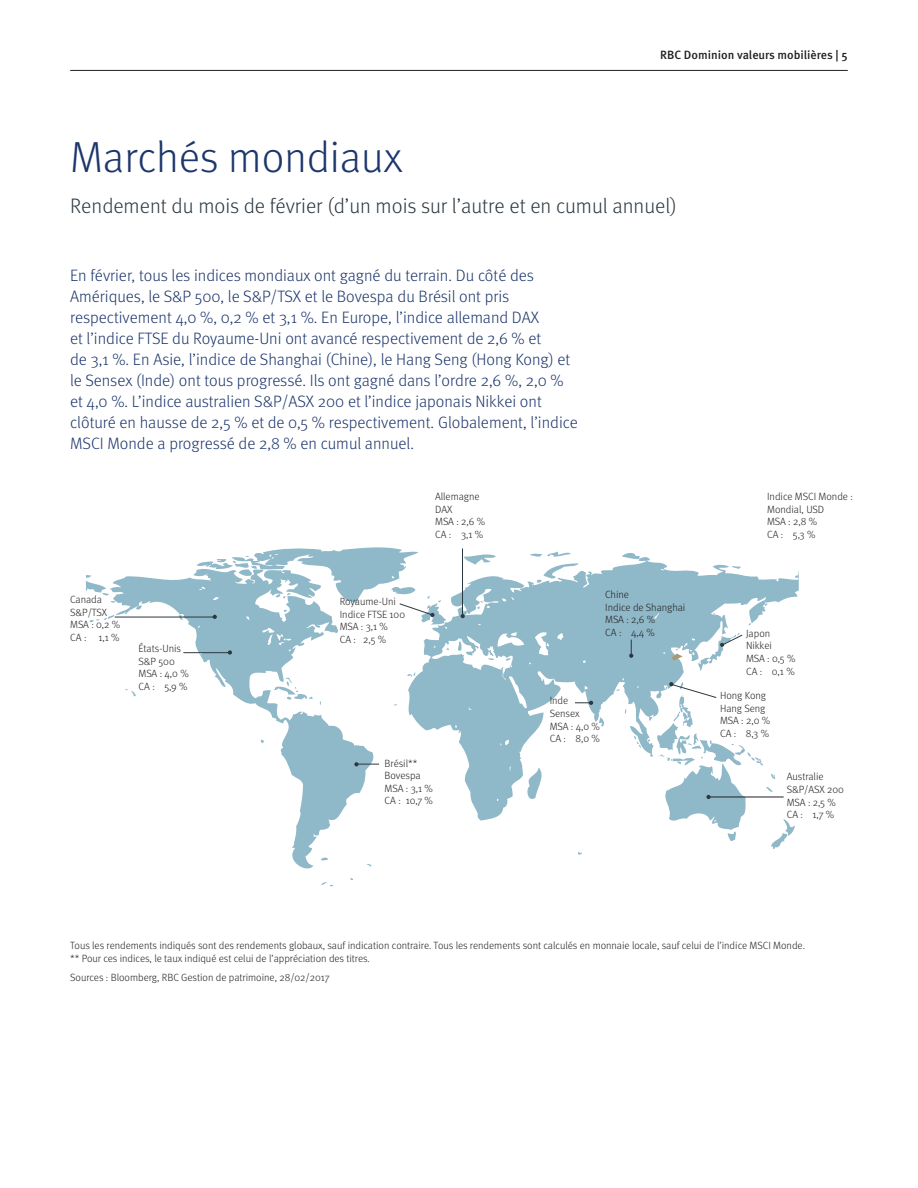
<style>
.page{position:relative;width:918px;height:1188px;background:#fff}
.page>*{position:absolute;margin:0;border:0;box-sizing:border-box;transform-origin:0 0}
.t1{font:300 43.5px "Meta OT";color:#1d366c}
.t2{font:300 21px "Meta OT";color:#2c3840}
.t3{font:300 16.5px/21px "Meta OT";color:#1d366c}
.t4{font:500 12px "Meta OT";color:#231f20}
.t5{font:300 10.5px/12.6px "Meta OT";color:#231f20}
</style>
<div class="page">
<hr style="left:70px;top:70px;width:778px;height:1px;background:#231f20">
<svg style="left:86px;top:547px;width:713px;height:339px"></svg>
<svg style="left:672px;top:654px;width:11px;height:6px"></svg>
<svg style="left:213px;top:615px;width:4px;height:4px"></svg>
<svg style="left:228px;top:650px;width:4px;height:5px"></svg>
<hr style="left:115px;top:617px;width:100px;height:1px;background:#2c3840">
<hr style="left:462px;top:549px;width:1px;height:67px;background:#2c3840">
<svg style="left:354px;top:762px;width:25px;height:4px"></svg>
<hr style="left:709px;top:797px;width:75px;height:1px;background:#231f20">
<hr style="left:183px;top:652px;width:46px;height:1px;background:#2c3840">
<svg style="left:399px;top:603px;width:36px;height:14px"></svg>
<svg style="left:460px;top:614px;width:5px;height:4px"></svg>
<svg style="left:629px;top:640px;width:5px;height:18px"></svg>
<svg style="left:575px;top:701px;width:18px;height:4px"></svg>
<svg style="left:706px;top:795px;width:5px;height:4px"></svg>
<svg style="left:669px;top:682px;width:48px;height:16px"></svg>
<svg style="left:720px;top:635px;width:23px;height:12px"></svg>
<p class="t4" style="left:660px;top:47px;width:189px">RBC Dominion valeurs mobilières | 5</p>
<h1 class="t1" style="left:70px;top:132px;width:334px">Marchés mondiaux</h1>
<h2 class="t2" style="left:70px;top:193px;width:608px">Rendement du mois de février (d’un mois sur l’autre et en cumul annuel)</h2>
<p class="t3" style="left:70px;top:265px;width:509px">En février, tous les indices mondiaux ont gagné du terrain. Du côté des Amériques, le S&amp;P 500, le S&amp;P/TSX et le Bovespa du Brésil ont pris respectivement 4,0 %, 0,2 % et 3,1 %. En Europe, l’indice allemand DAX<br>et l’indice FTSE du Royaume-Uni ont avancé respectivement de 2,6 % et<br>de 3,1 %. En Asie, l’indice de Shanghai (Chine), le Hang Seng (Hong Kong) et le Sensex (Inde) ont tous progressé. Ils ont gagné dans l’ordre 2,6 %, 2,0 % et 4,0 %. L’indice australien S&amp;P/ASX 200 et l’indice japonais Nikkei ont clôturé en hausse de 2,5 % et de 0,5 % respectivement. Globalement, l’indice MSCI Monde a progressé de 2,8 % en cumul annuel.</p>
<p class="t5" style="left:70px;top:593px;width:52px">Canada<br>S&amp;P/TSX<br>MSA : 0,2 %<br>CA : 1,1 %</p>
<p class="t5" style="left:139px;top:643px;width:52px">États-Unis<br>S&amp;P 500<br>MSA : 4,0 %<br>CA : 5,9 %</p>
<p class="t5" style="left:340px;top:595px;width:67px">Royaume-Uni<br>Indice FTSE 100<br>MSA : 3,1 %<br>CA : 2,5 %</p>
<p class="t5" style="left:435px;top:491px;width:51px">Allemagne<br>DAX<br>MSA : 2,6 %<br>CA : 3,1 %</p>
<p class="t5" style="left:385px;top:757px;width:50px">Brésil**<br>Bovespa<br>MSA : 3,1 %<br>CA : 10,7 %</p>
<p class="t5" style="left:605px;top:589px;width:82px">Chine<br>Indice de Shanghai<br>MSA : 2,6 %<br>CA : 4,4 %</p>
<p class="t5" style="left:550px;top:695px;width:52px">Inde<br>Sensex<br>MSA : 4,0 %<br>CA : 8,0 %</p>
<p class="t5" style="left:767px;top:491px;width:87px">Indice MSCI Monde :<br>Mondial, USD<br>MSA : 2,8 %<br>CA : 5,3 %</p>
<p class="t5" style="left:746px;top:627px;width:51px">Japon<br>Nikkei<br>MSA : 0,5 %<br>CA : 0,1 %</p>
<p class="t5" style="left:720px;top:689px;width:52px">Hong Kong<br>Hang Seng<br>MSA : 2,0 %<br>CA : 8,3 %</p>
<p class="t5" style="left:787px;top:771px;width:59px">Australie<br>S&amp;P/ASX 200<br>MSA : 2,5 %<br>CA : 1,7 %</p>
<p class="t5" style="left:70px;top:939px;width:736px">Tous les rendements indiqués sont des rendements globaux, sauf indication contraire. Tous les rendements sont calculés en monnaie locale, sauf celui de l’indice MSCI Monde. ** Pour ces indices, le taux indiqué est celui de l’appréciation des titres.</p>
<p class="t5" style="left:70px;top:971px;width:261px">Sources : Bloomberg, RBC Gestion de patrimoine, 28/02/2017</p>
</div>
